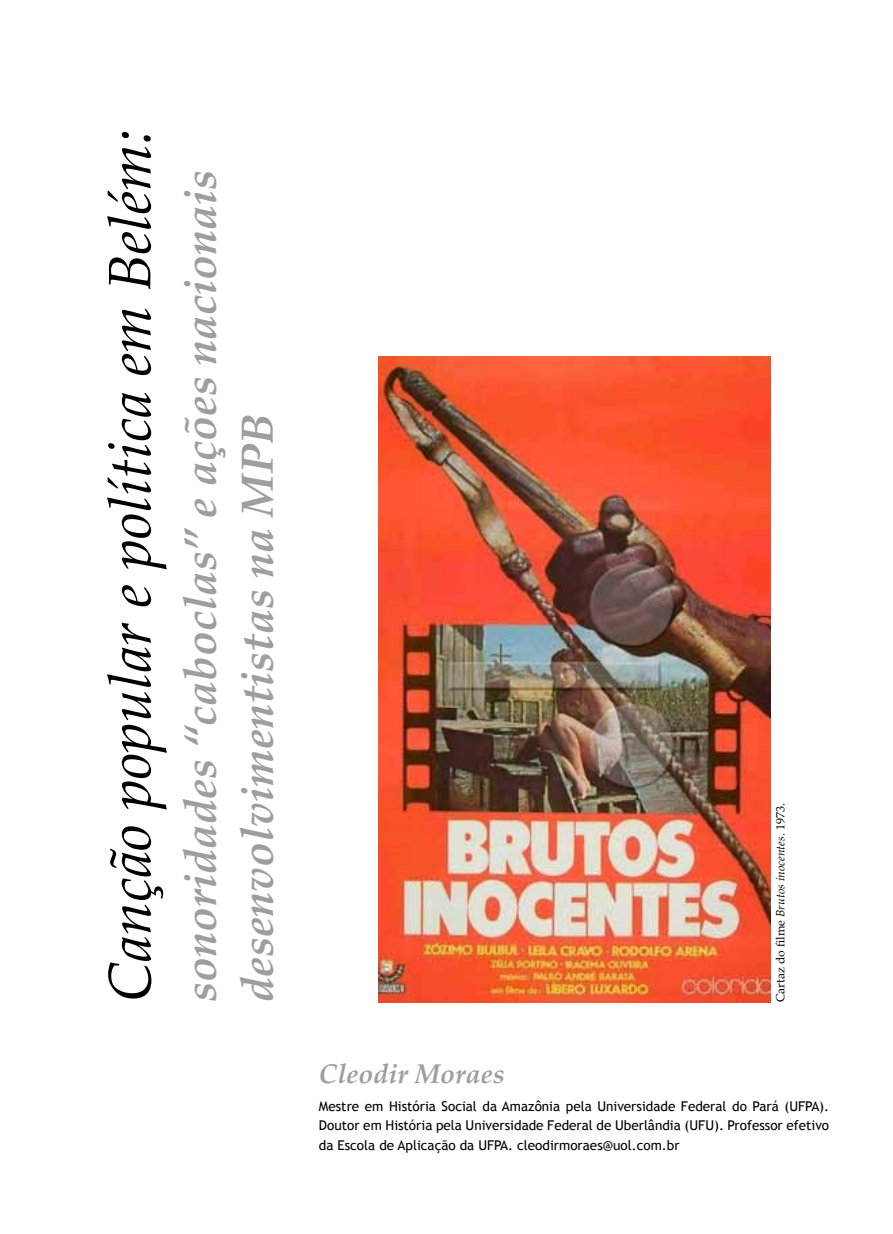
<style>
.page{position:relative;width:893px;height:1234px;background:#fff}
.page>*{position:absolute;margin:0;border:0;box-sizing:border-box;transform-origin:0 0}
.t1{font:italic 60px "Palatino Linotype";color:#000}
.t2{font:italic 700 45px/57px "Palatino Linotype";color:#9c9e9f}
.t3{font:italic 700 27px "Palatino Linotype";color:#9c9e9f}
.t4{font:13.5px/19.5px "Trebuchet MS";color:#000;text-align:justify}
.t5{font:12px "Palatino Linotype";color:#000}
.s1{font-style:italic}
</style>
<div class="page">
<img style="left:379px;top:356px;width:391px;height:645px">
<h1 class="t1" style="left:87px;top:1001px;width:874px;rotate:-90deg">Canção popular e política em Belém:</h1>
<h2 class="t2" style="left:170px;top:1001px;width:833px;rotate:-90deg">sonoridades “caboclas” e ações nacionais desenvolvimentistas na MPB</h2>
<p class="t5" style="left:772px;top:1001px;width:200px;rotate:-90deg">Cartaz do filme <span class="s1">Brutos inocentes</span>. 1973.</p>
<h3 class="t3" style="left:319px;top:1053px;width:187px">Cleodir Moraes</h3>
<p class="t4" style="left:319px;top:1095px;width:512px">Mestre em História Social da Amazônia pela Universidade Federal do Pará (UFPA).<br>Doutor em História pela Universidade Federal de Uberlândia (UFU). Professor efetivo da Escola de Aplicação da UFPA. cleodirmoraes@uol.com.br</p>
</div>
